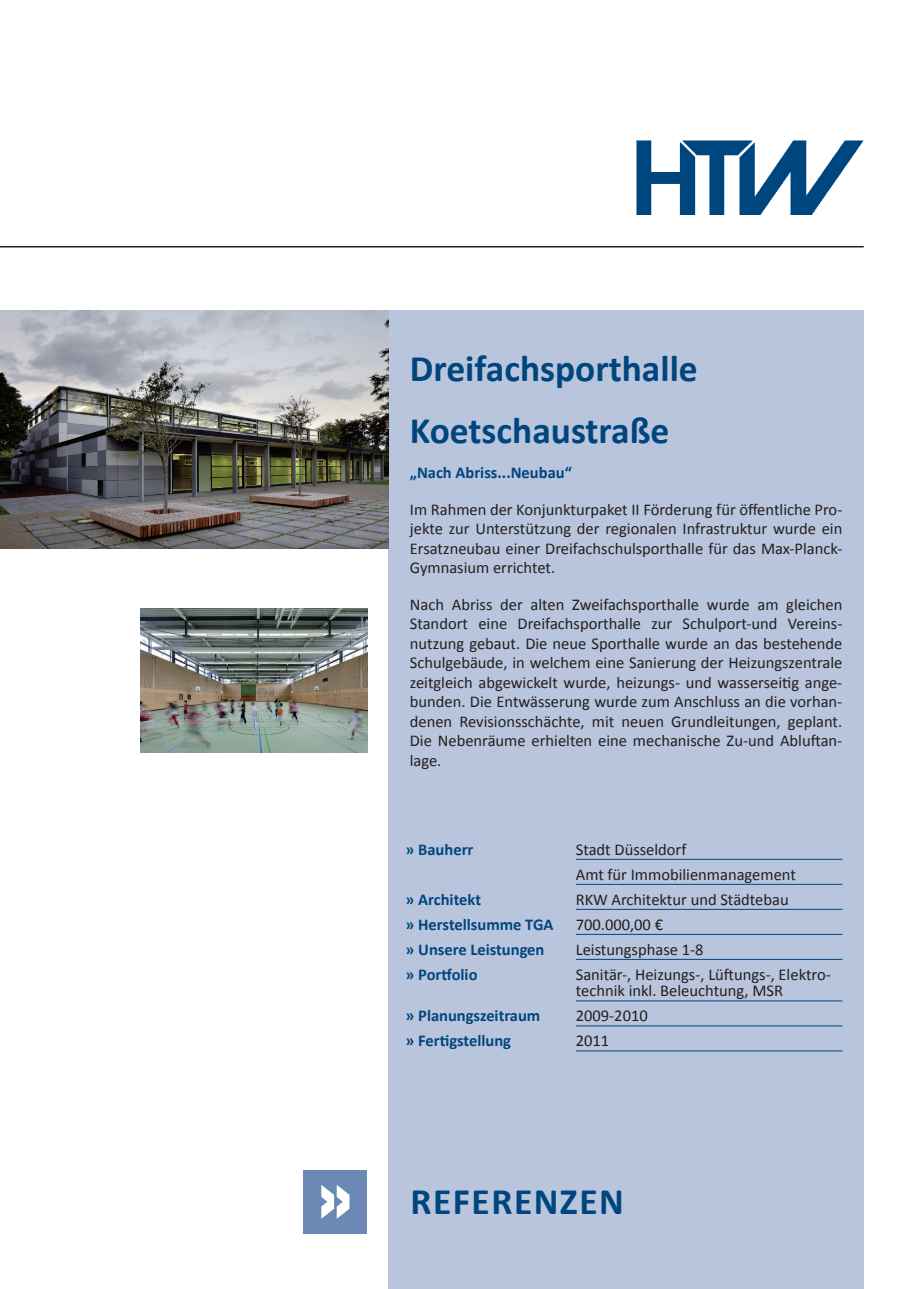
<style>
.page{position:relative;width:919px;height:1289px;background:#fff}
.page>*{position:absolute;margin:0;border:0;box-sizing:border-box;transform-origin:0 0}
.t1{font:700 37.5px/61.9px "Calibri";color:#00467e}
.t2{font:700 37.5px "Calibri";letter-spacing:.04em;color:#00467e}
.t3{font:16.5px/19.5px "Calibri";color:#231f20}
.t4{font:700 16.5px "Calibri";color:#00467e}
</style>
<div class="page">
<div style="left:388px;top:310px;width:475px;height:978px;background:#b9c5dc"></div>
<img style="left:636px;top:140px;width:227px;height:75px">
<div style="left:303px;top:1169px;width:64px;height:64px;background:#6b89b4"></div>
<svg style="left:321px;top:1185px;width:28px;height:33px"></svg>
<hr style="left:0;top:246px;width:863px;height:1px;background:#231f20">
<img style="left:140px;top:608px;width:227px;height:144px">
<hr style="left:575px;top:859px;width:267px;height:1px;background:#00467e">
<hr style="left:575px;top:884px;width:267px;height:1px;background:#00467e">
<hr style="left:575px;top:909px;width:267px;height:1px;background:#00467e">
<hr style="left:575px;top:934px;width:267px;height:1px;background:#00467e">
<hr style="left:575px;top:959px;width:267px;height:1px;background:#00467e">
<hr style="left:575px;top:1000px;width:267px;height:1px;background:#00467e">
<hr style="left:575px;top:1025px;width:267px;height:1px;background:#00467e">
<hr style="left:575px;top:1050px;width:267px;height:1px;background:#00467e">
<img style="left:0;top:310px;width:388px;height:238px">
<h1 class="t1" style="left:410px;top:338px;width:289px">Dreifachsporthalle<br>Koetschaustraße</h1>
<p class="t4" style="left:410px;top:462px;width:163px">„Nach Abriss...Neubau“</p>
<p class="t3" style="left:410px;top:499px;width:434px;text-align:justify">Im Rahmen der Konjunkturpaket II Förderung für öffentliche Pro&shy;jekte zur Unterstützung der regionalen Infrastruktur wurde ein Ersatzneubau einer Dreifachschulsporthalle für das Max-Planck-Gymnasium errichtet.</p>
<p class="t3" style="left:410px;top:594px;width:434px;text-align:justify">Nach Abriss der alten Zweifachsporthalle wurde am gleichen Standort eine Dreifachsporthalle zur Schulport-und Vereins&shy;nutzung gebaut. Die neue Sporthalle wurde an das bestehende Schulgebäude, in welchem eine Sanierung der Heizungszentrale zeitgleich abgewickelt wurde, heizungs- und wasserseitig ange&shy;bunden. Die Entwässerung wurde zum Anschluss an die vorhan&shy;denen Revisionsschächte, mit neuen Grundleitungen, geplant.<br>Die Nebenräume erhielten eine mechanische Zu-und Abluftan&shy;lage.</p>
<p class="t4" style="left:405px;top:838px;width:69px">» Bauherr</p>
<p class="t3" style="left:575px;top:836px;width:222px;line-height:25px">Stadt Düsseldorf<br>Amt für Immobilienmanagement</p>
<p class="t4" style="left:405px;top:888px;width:77px">» Architekt</p>
<p class="t3" style="left:575px;top:889px;width:214px">RKW Architektur und Städtebau</p>
<p class="t4" style="left:405px;top:913px;width:149px">» Herstellsumme TGA</p>
<p class="t3" style="left:575px;top:914px;width:89px">700.000,00 €</p>
<p class="t4" style="left:405px;top:938px;width:140px">» Unsere Leistungen</p>
<p class="t3" style="left:575px;top:939px;width:129px">Leistungsphase 1-8</p>
<p class="t4" style="left:405px;top:963px;width:73px">» Portfolio</p>
<p class="t3" style="left:575px;top:966px;width:256px;line-height:16.5px">Sanitär-, Heizungs-, Lüftungs-, Elektro&shy;technik inkl. Beleuchtung, MSR</p>
<p class="t4" style="left:405px;top:1005px;width:136px">» Planungszeitraum</p>
<p class="t3" style="left:575px;top:1006px;width:73px">2009-2010</p>
<p class="t4" style="left:405px;top:1030px;width:107px">» Fertigstellung</p>
<p class="t3" style="left:575px;top:1031px;width:35px">2011</p>
<h1 class="t2" style="left:410px;top:1177px;width:209px">Referenzen</h1>
</div>
